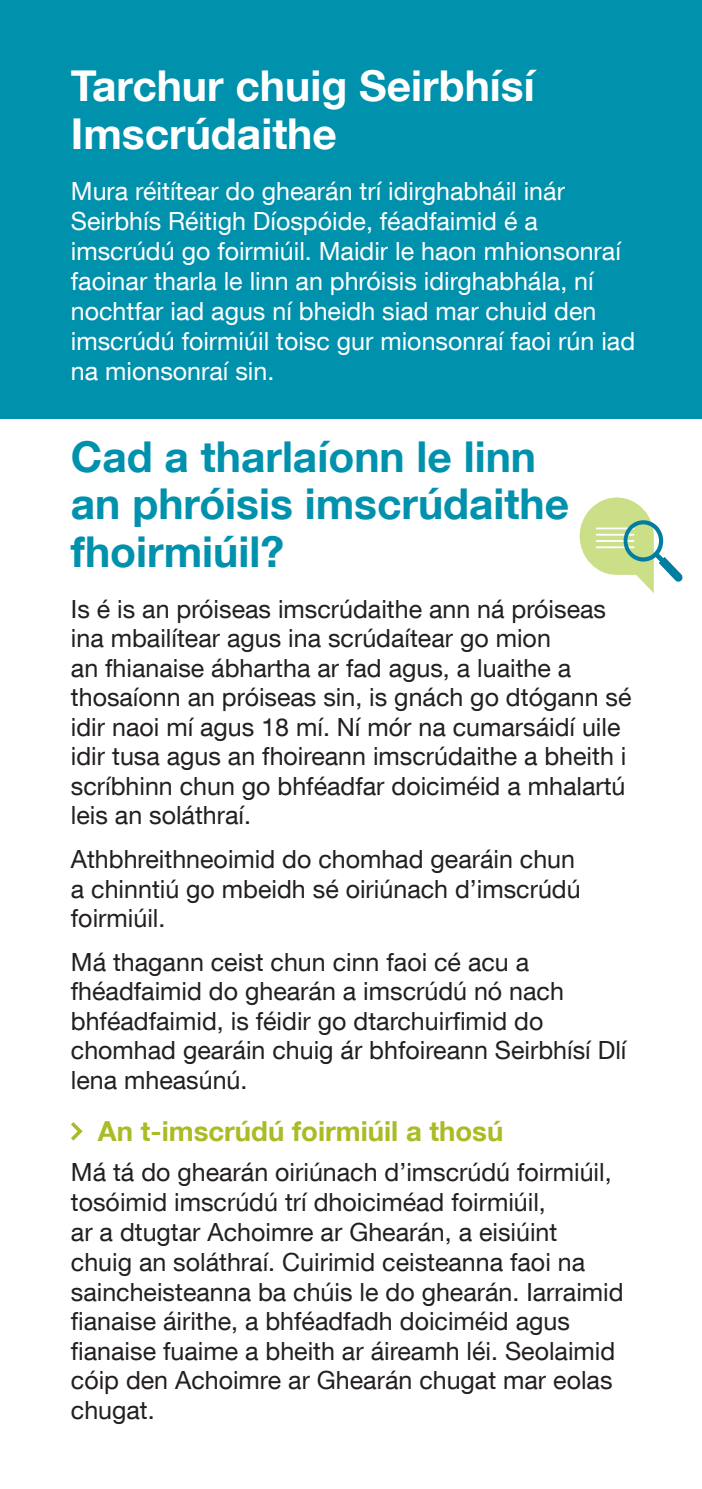
<style>
.page{position:relative;width:702px;height:1489px;background:#fff}
.page>*{position:absolute;margin:0;border:0;box-sizing:border-box;transform-origin:0 0}
.MASTER_body{font:700 42.5px/47.5px "Helvetica Neue LT Com";color:#0091ad}
.Master_head{font:700 42.5px/47.5px "Helvetica Neue LT Com";color:#fff}
.Subheading{font:700 27.5px "Helvetica Neue LT Com";color:#aabb24}
.MASTER_body-2{font:25px/29.8px "Helvetica Neue LT Com";color:#231f20}
.Master_head-2{font:25px/30px "Helvetica Neue LT Com";color:#fff}
</style>
<div class="page">
<div style="left:0;top:0;width:702px;height:418px;background:#0091ad"></div>
<svg style="left:71px;top:1122px;width:12px;height:19px"></svg>
<svg style="left:579px;top:497px;width:103px;height:96px"></svg>
<p class="Master_head" style="left:71px;top:61px;width:465px">Tarchur chuig Seirbhísí<br>Imscrúdaithe</p>
<p class="Master_head-2" style="left:71px;top:175px;width:566px">Mura réitítear do ghearán trí idirghabháil inár Seirbhís Réitigh Díospóide, féadfaimid é a imscrúdú go foirmiúil. Maidir le haon mhionsonraí faoinar tharla le linn an phróisis idirghabhála, ní nochtfar iad agus ní bheidh siad mar chuid den imscrúdú foirmiúil toisc gur mionsonraí faoi rún iad na mionsonraí sin.</p>
<p class="MASTER_body" style="left:71px;top:432px;width:500px">Cad a tharlaíonn le linn an phróisis imscrúdaithe fhoirmiúil?</p>
<p class="MASTER_body-2" style="left:71px;top:593px;width:562px">Is é is an próiseas imscrúdaithe ann ná próiseas ina mbailítear agus ina scrúdaítear go mion<br>an fhianaise ábhartha ar fad agus, a luaithe a thosaíonn an próiseas sin, is gnách go dtógann sé idir naoi mí agus 18 mí. Ní mór na cumarsáidí uile idir tusa agus an fhoireann imscrúdaithe a bheith i scríbhinn chun go bhféadfar doiciméid a mhalartú leis an soláthraí.</p>
<p class="MASTER_body-2" style="left:71px;top:843px;width:511px">Athbhreithneoimid do chomhad gearáin chun a chinntiú go mbeidh sé oiriúnach d’imscrúdú foirmiúil.</p>
<p class="MASTER_body-2" style="left:71px;top:946px;width:557px">Má thagann ceist chun cinn faoi cé acu a fhéadfaimid do ghearán a imscrúdú nó nach bhféadfaimid, is féidir go dtarchuirfimid do chomhad gearáin chuig ár bhfoireann Seirbhísí Dlí lena mheasúnú.</p>
<p class="Subheading" style="left:98px;top:1113px;width:407px">An t-imscrúdú foirmiúil a thosú</p>
<p class="MASTER_body-2" style="left:71px;top:1156px;width:554px">Má tá do ghearán oiriúnach d’imscrúdú foirmiúil, tosóimid imscrúdú trí dhoiciméad foirmiúil,<br>ar a dtugtar Achoimre ar Ghearán, a eisiúint chuig an soláthraí. Cuirimid ceisteanna faoi na saincheisteanna ba chúis le do ghearán. Iarraimid fianaise áirithe, a bhféadfadh doiciméid agus fianaise fuaime a bheith ar áireamh léi. Seolaimid cóip den Achoimre ar Ghearán chugat mar eolas chugat.</p>
</div>
